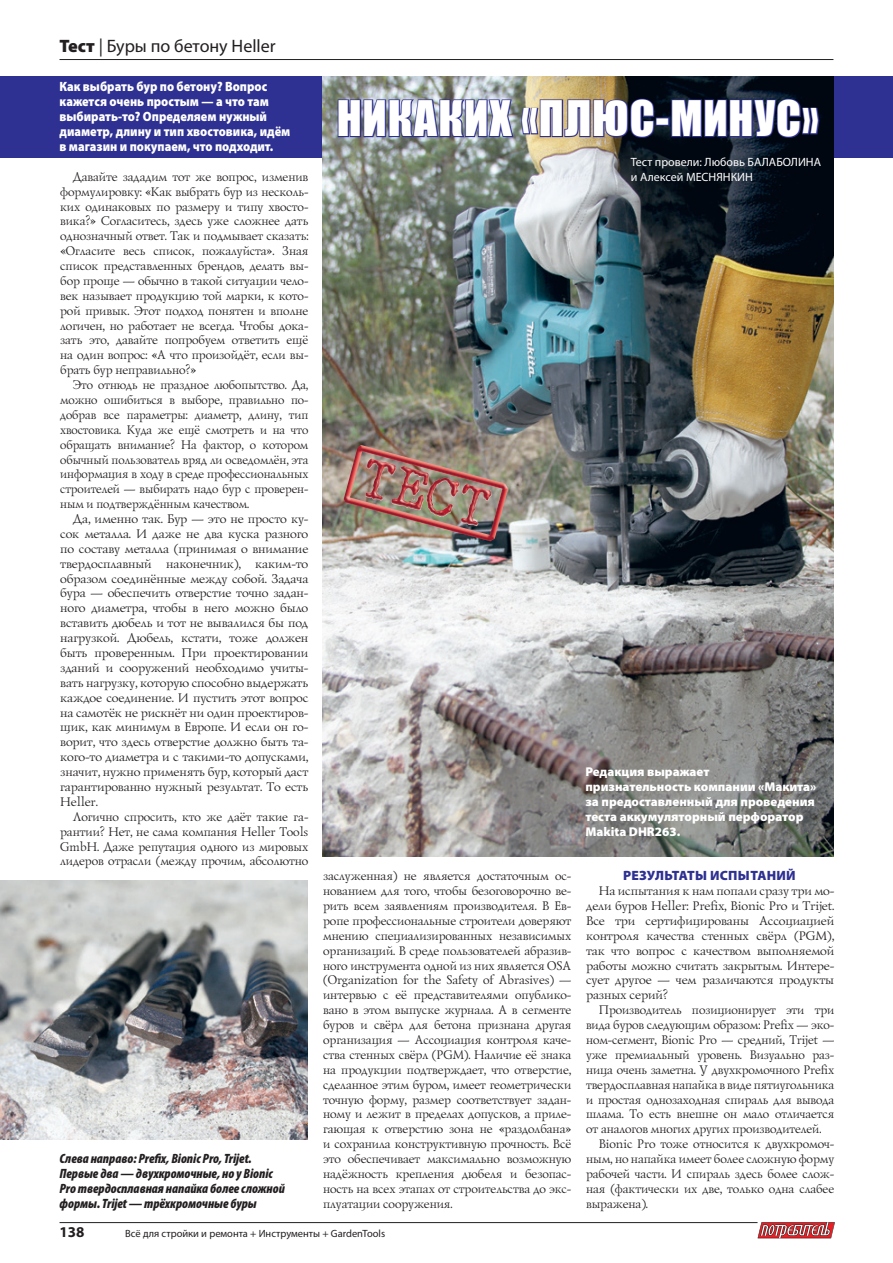
<style>
.page{position:relative;width:893px;height:1263px;background:#fff}
.page>*{position:absolute;margin:0;border:0;box-sizing:border-box;transform-origin:0 0}
.Заголовок{font:45px "Impact";letter-spacing:.025em;color:#fff}
.t1{font:18px "Myriad Pro";color:#231f20}
.t2{font:700 15px "Myriad Pro";color:#231f20}
.вступиловка{font:900 13.5px/14.9px "Myriad Pro";color:#fff;scale:.9 1}
.текст_подписи__к_кар{font:italic 900 condensed 13.5px/14.9px "Myriad Pro";color:#231f20}
.подзаголовок{font:900 13.5px "Myriad Pro";letter-spacing:.02em;color:#2e3092}
.основной_текст{font:12.75px/14.9px "Lazurski C";color:#231f20;text-align:justify}
.основной_текст-2{font:900 12.75px/14.9px "Myriad Pro";color:#fff}
.автор{font:12px/14.9px "Myriad Pro";color:#fff}
.t3{font:10.5px "Myriad Pro";color:#231f20}
.s1{font-weight:900}
</style>
<div class="page">
<hr style="left:60px;top:59px;width:773px;height:1px;background:#231f20">
<hr style="left:60px;top:1222px;width:698px;height:1px;background:#231f20">
<svg style="left:757px;top:1222px;width:78px;height:16px"></svg>
<div style="left:0;top:77px;width:893px;height:81px;background:#2e3092"></div>
<img style="left:322px;top:77px;width:511px;height:780px">
<img style="left:344px;top:445px;width:164px;height:96px">
<img style="left:337px;top:89px;width:319px;height:192px">
<div style="left:656px;top:117px;width:13px;height:9px;border:2px solid #2e3092"></div>
<svg style="left:670px;top:80px;width:150px;height:64px"></svg>
<img style="left:0;top:880px;width:308px;height:260px">
<h2 class="t1" style="left:60px;top:35px;width:218px"><span class="s1">Тест</span> | Буры по бетону Heller</h2>
<p class="вступиловка" style="left:60px;top:79px;width:258px">Как выбрать бур по бетону? Вопрос кажется очень простым — а что там выбирать-то? Определяем нужный диаметр, длину и тип хвостовика, идём в магазин и покупаем, что подходит.</p>
<p class="основной_текст" style="left:60px;top:169px;width:250px;text-indent:13px">Давайте зададим тот же вопрос, изменив формулировку: «Как выбрать бур из несколь&shy;ких одинаковых по размеру и типу хвосто&shy;вика?» Согласитесь, здесь уже сложнее дать однозначный ответ. Так и подмывает сказать: «Огласите весь список, пожалуйста». Зная список представленных брендов, делать вы&shy;бор проще — обычно в такой ситуации чело&shy;век называет продукцию той марки, к кото&shy;рой привык. Этот подход понятен и вполне логичен, но работает не всегда. Чтобы дока&shy;зать это, давайте попробуем ответить ещё на один вопрос: «А что произойдёт, если вы&shy;брать бур неправильно?»</p>
<p class="основной_текст" style="left:60px;top:377px;width:250px;text-indent:13px">Это отнюдь не праздное любопытство. Да, можно ошибиться в выборе, правильно по&shy;добрав все параметры: диаметр, длину, тип хвостовика. Куда же ещё смотреть и на что обращать внимание? На фактор, о котором обычный пользователь вряд ли осведомлён, эта информация в ходу в среде профессиональных строителей — выбирать надо бур с проверен&shy;ным и подтверждённым качеством.</p>
<p class="основной_текст" style="left:60px;top:511px;width:250px;text-indent:13px">Да, именно так. Бур — это не просто ку&shy;сок металла. И даже не два куска разного по составу металла (принимая о внимание твердосплавный наконечник), каким-то образом соединённые между собой. Задача бура — обеспечить отверстие точно задан&shy;ного диаметра, чтобы в него можно было вставить дюбель и тот не вывалился бы под нагрузкой. Дюбель, кстати, тоже должен быть проверенным. При проектировании зданий и сооружений необходимо учиты&shy;вать нагрузку, которую способно выдержать каждое соединение. И пустить этот вопрос на самотёк не рискнёт ни один проектиров&shy;щик, как минимум в Европе. И если он го&shy;ворит, что здесь отверстие должно быть та&shy;кого-то диаметра и с такими-то допусками, значит, нужно применять бур, который даст гарантированно нужный результат. То есть Heller.</p>
<p class="основной_текст" style="left:60px;top:809px;width:250px;text-indent:13px">Логично спросить, кто же даёт такие га&shy;рантии? Нет, не сама компания Heller Tools GmbH. Даже репутация одного из мировых лидеров отрасли (между прочим, абсолютно</p>
<p class="текст_подписи__к_кар" style="left:60px;top:1151px;width:227px">Слева направо: Prefix, Bionic Pro, Trijet.<br>Первые два — двухкромочные, но у Bionic Pro твердосплавная напайка более сложной формы. Trijet — трёхкромочные буры</p>
<p class="Заголовок" style="left:337px;top:84px;width:484px">НИКАКИХ «ПЛЮС-МИНУС»</p>
<p class="автор" style="left:631px;top:154px;width:192px">Тест провели: Любовь БАЛАБОЛИНА и Алексей МЕСНЯНКИН</p>
<p class="основной_текст-2" style="left:585px;top:764px;width:233px">Редакция выражает признательность компании «Макита» за предоставленный для проведения теста аккумуляторный перфоратор<br>Makita DHR263.</p>
<p class="основной_текст" style="left:322px;top:868px;width:250px">заслуженная) не является достаточным ос&shy;нованием для того, чтобы безоговорочно ве&shy;рить всем заявлениям производителя. В Ев&shy;ропе профессиональные строители доверяют мнению специализированных независимых организаций. В среде пользователей абразив&shy;ного инструмента одной из них является OSA (Organization for the Safety of Abrasives) — интервью с её представителями опублико&shy;вано в этом выпуске журнала. А в сегменте буров и свёрл для бетона признана другая организация — Ассоциация контроля каче&shy;ства стенных свёрл (PGM). Наличие её знака на продукции подтверждает, что отверстие, сделанное этим буром, имеет геометрически точную форму, размер соответствует задан&shy;ному и лежит в пределах допусков, а приле&shy;гающая к отверстию зона не «раздолбана» и сохранила конструктивную прочность. Всё это обеспечивает максимально возможную надёжность крепления дюбеля и безопас&shy;ность на всех этапах от строительства до экс&shy;плуатации сооружения.</p>
<p class="подзаголовок" style="left:623px;top:867px;width:174px">РЕЗУЛЬТАТЫ ИСПЫТАНИЙ</p>
<p class="основной_текст" style="left:585px;top:883px;width:250px;text-indent:13px">На испытания к нам попали сразу три мо&shy;дели буров Heller: Prefix, Bionic Pro и Trijet.<br>Все три сертифицированы Ассоциацией контроля качества стенных свёрл (PGM), так что вопрос с качеством выполняемой работы можно считать закрытым. Интере&shy;сует другое — чем различаются продукты разных серий?</p>
<p class="основной_текст" style="left:585px;top:1002px;width:250px;text-indent:13px">Производитель позиционирует эти три вида буров следующим образом: Prefix — эко&shy;ном-сегмент, Bionic Pro — средний, Trijet — уже премиальный уровень. Визуально раз&shy;ница очень заметна. У двухкромочного Prefix твердосплавная напайка в виде пятиугольника и простая однозаходная спираль для вывода шлама. То есть внешне он мало отличается от аналогов многих других производителей.</p>
<p class="основной_текст" style="left:585px;top:1136px;width:250px;text-indent:13px">Bionic Pro тоже относится к двухкромоч&shy;ным, но напайка имеет более сложную форму рабочей части. И спираль здесь более слож&shy;ная (фактически их две, только одна слабее выражена).</p>
<p class="t2" style="left:60px;top:1222px;width:26px">138</p>
<p class="t3" style="left:125px;top:1227px;width:261px">Всё для стройки и ремонта + Инструменты + GardenTools</p>
</div>
